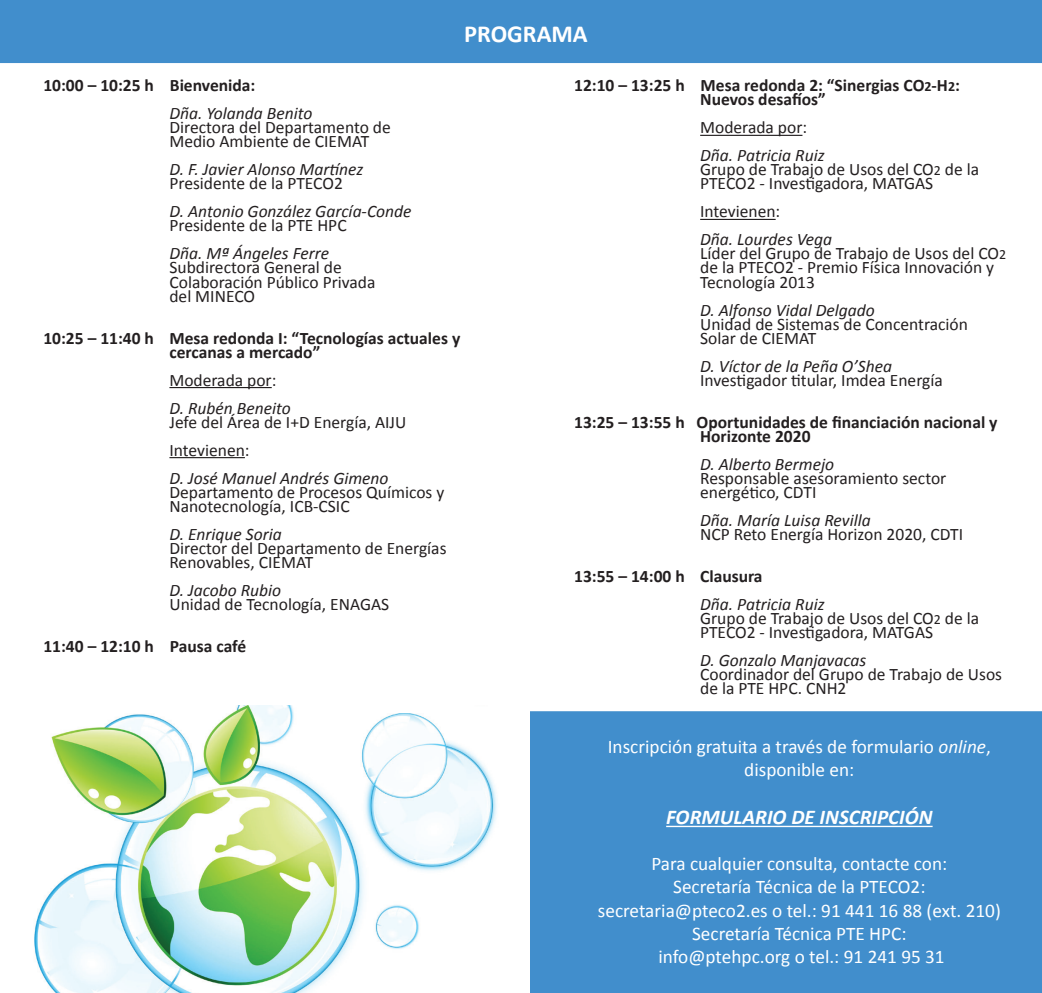
<style>
.page{position:relative;width:1042px;height:993px;background:#fff}
.page>*{position:absolute;margin:0;border:0;box-sizing:border-box;transform-origin:0 0}
.t1{font:700 24.5px "Calibri";color:#fff}
.t2{font:italic 700 21px "Calibri";color:#fff}
.t3{font:19.25px/23.1px "Calibri";color:#fff;text-align:center}
.t4{font:17.5px/14px "Calibri";color:#231f20}
.t5{font:700 17.5px/14px "Calibri";color:#231f20}
.t6{font:italic 17.5px "Calibri";color:#231f20}
.s1{font-style:inherit}
.s2{font-weight:400;font-style:italic}
.s3{font-size:14px}
.s4{font-style:italic}
</style>
<div class="page">
<div style="left:0;top:0;width:1042px;height:63px;background:#418ecc"></div>
<div style="left:530px;top:711px;width:512px;height:281px;background:#418ecc"></div>
<hr style="left:666px;top:825px;width:266px;height:1px;background:#fff">
<hr style="left:169px;top:387px;width:103px;height:1px;background:#231f20">
<hr style="left:169px;top:457px;width:76px;height:1px;background:#231f20">
<hr style="left:700px;top:135px;width:102px;height:1px;background:#231f20">
<hr style="left:700px;top:219px;width:75px;height:1px;background:#231f20">
<img style="left:34px;top:705px;width:463px;height:287px">
<h1 class="t1" style="left:464px;top:18px;width:125px">PROGRAMA</h1>
<p class="t5" style="left:169px;top:71px;width:144px;line-height:28px;text-indent:-126px">10:<span class="s1">0</span>0 – 10:25 h Bienvenida:<br><span class="s2">Dña. Yolanda Benito</span></p>
<p class="t4" style="left:169px;top:121px;width:223px">Directora del Departamento de<br>Medio Ambiente de CIEMAT</p>
<p class="t6" style="left:169px;top:158px;width:195px">D. F. Javier Alonso Martínez</p>
<p class="t4" style="left:169px;top:177px;width:175px">Presidente de la PTECO2</p>
<p class="t6" style="left:169px;top:200px;width:243px">D. Antonio González García-Conde</p>
<p class="t4" style="left:169px;top:219px;width:179px">Presidente de la PTE HPC</p>
<p class="t6" style="left:169px;top:242px;width:161px">Dña. Mª Ángeles Ferre</p>
<p class="t4" style="left:169px;top:261px;width:207px">Subdirectora General de<br>Colaboración Público Privada del MINECO</p>
<p class="t5" style="left:169px;top:330px;width:292px;text-indent:-126px">10:25 – 11:40 h Mesa redonda I: “Tecnologías actuales y cercanas a mercado”</p>
<p class="t4" style="left:169px;top:373px;width:108px">Moderada por:</p>
<p class="t6" style="left:169px;top:396px;width:123px">D. Rubén Beneito</p>
<p class="t4" style="left:169px;top:408px;width:238px;line-height:28px">Jefe del Área de I+D Energía, AIJU<br>Intevienen:</p>
<p class="t6" style="left:169px;top:466px;width:221px">D. José Manuel Andrés Gimeno</p>
<p class="t4" style="left:169px;top:485px;width:276px">Departamento de Procesos Químicos y<br>Nanotecnología, ICB-CSIC</p>
<p class="t6" style="left:169px;top:522px;width:114px">D. Enrique Soria</p>
<p class="t4" style="left:169px;top:541px;width:279px">Director del Departamento de Energías<br>Renovables, CIEMAT</p>
<p class="t6" style="left:169px;top:578px;width:113px">D. Jacobo Rubio</p>
<p class="t4" style="left:169px;top:597px;width:221px">Unidad de Tecnología, ENAGAS</p>
<p class="t5" style="left:43px;top:638px;width:204px">11:40 – 12:10 h Pausa café</p>
<p class="t5" style="left:574px;top:78px;width:387px;text-align:center">12:10 – 13:25 h Mesa redonda 2: “Sinergias CO<span class="s3">2</span>-H<span class="s3">2</span>:<br>Nuevos desafíos”</p>
<p class="t4" style="left:700px;top:121px;width:108px">Moderada por:</p>
<p class="t4" style="left:700px;top:149px;width:280px"><span class="s4">Dña. Patricia Ruiz<br></span>Grupo de Trabajo de Usos del CO<span class="s3">2</span> de la<br>PTECO2 <span class="s4">-</span> Investigadora, MATGAS</p>
<p class="t4" style="left:700px;top:205px;width:82px">Intevienen:</p>
<p class="t4" style="left:700px;top:233px;width:307px"><span class="s4">Dña. Lourdes Vega<br></span>Líder del Grupo de Trabajo de Usos del CO<span class="s3">2 </span>de la PTECO2 - Premio Física Innovación y<br>Tecnología 2013</p>
<p class="t6" style="left:700px;top:298px;width:176px">D. Alfonso Vidal Delgado</p>
<p class="t4" style="left:700px;top:317px;width:269px">Unidad de Sistemas de Concentración<br>Solar de CIEMAT</p>
<p class="t6" style="left:700px;top:354px;width:193px">D. Víctor de la Peña O’Shea</p>
<p class="t4" style="left:700px;top:373px;width:244px">Investigador titular, Imdea Energía</p>
<p class="t5" style="left:700px;top:414px;width:299px;text-indent:-126px">13:25 – 13:55 h Oportunidades de financiación nacional y<br>Horizonte 2020</p>
<p class="t6" style="left:700px;top:452px;width:135px">D. Alberto Bermejo</p>
<p class="t4" style="left:700px;top:471px;width:248px">Responsable asesoramiento sector energético, CDTI</p>
<p class="t6" style="left:700px;top:508px;width:172px">Dña. María Luisa Revilla</p>
<p class="t4" style="left:700px;top:527px;width:265px">NCP Reto Energía Horizon 2020, CDTI</p>
<p class="t5" style="left:574px;top:568px;width:190px">13:55 – 14:00 h Clausura</p>
<p class="t4" style="left:700px;top:597px;width:280px"><span class="s4">Dña. Patricia Ruiz<br></span>Grupo de Trabajo de Usos del CO<span class="s3">2</span> de la<br>PTECO2 - Investigadora, MATGAS</p>
<p class="t6" style="left:700px;top:648px;width:168px">D. Gonzalo Manjavacas</p>
<p class="t4" style="left:700px;top:667px;width:303px">Coordinador del Grupo de Trabajo de Usos de la PTE HPC. CNH2</p>
<p class="t3" style="left:608px;top:734px;width:385px">Inscripción gratuita a través de formulario <span class="s4">online</span>, disponible en:</p>
<p class="t2" style="left:666px;top:803px;width:268px">FORMULARIO DE INSCRIPCIÓN</p>
<p class="t3" style="left:598px;top:852px;width:404px">Para cualquier consulta, contacte con:<br>Secretaría Técnica de la PTECO2: secretaria@pteco2.es o tel.: 91 441 16 88 (ext. 210)<br>Secretaría Técnica PTE HPC:<br>info@ptehpc.org o tel.: 91 241 95 31</p>
</div>
